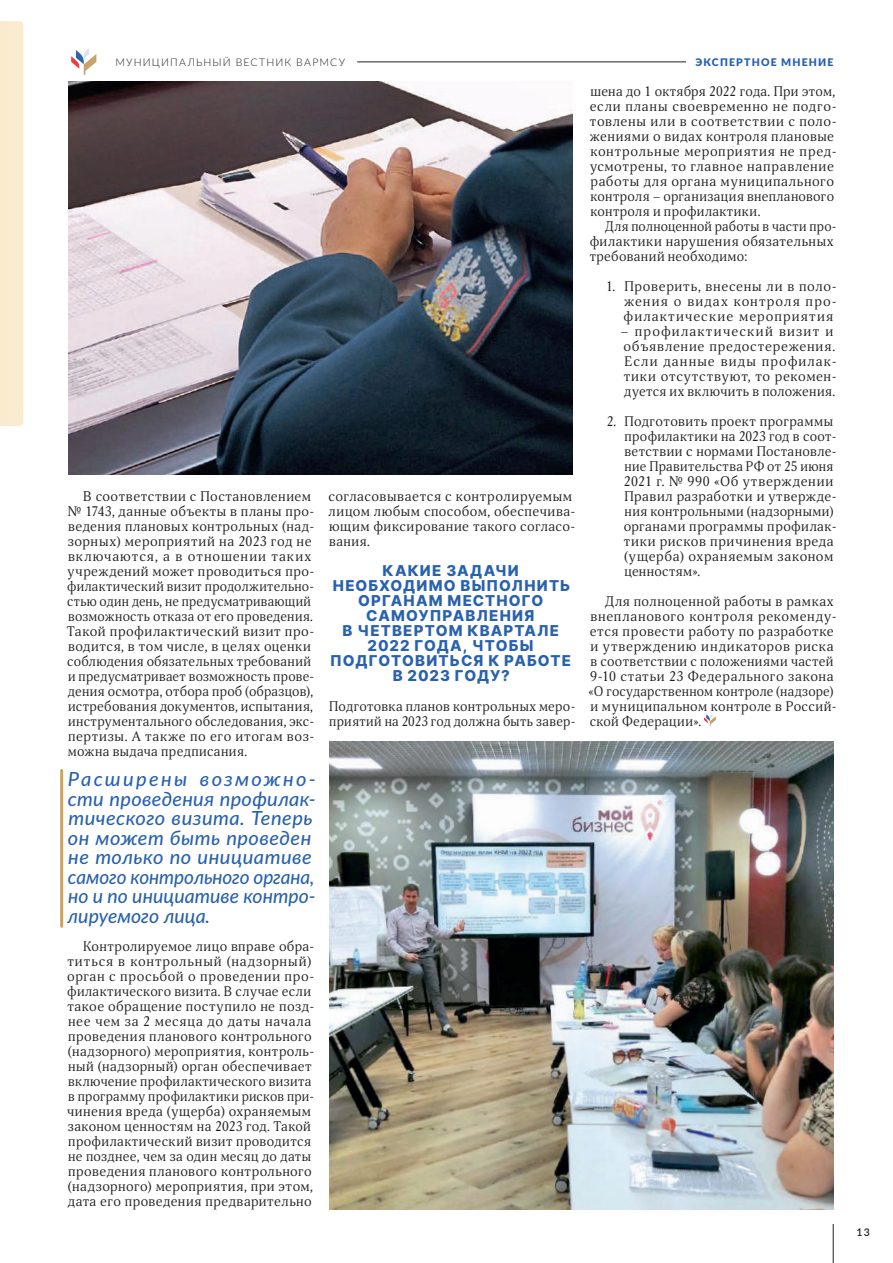
<style>
.page{position:relative;width:893px;height:1263px;background:#fff}
.page>*{position:absolute;margin:0;border:0;box-sizing:border-box;transform-origin:0 0}
.t1{font:italic 500 19.5px/19.5px "Lato";letter-spacing:.015em;color:#2861ae}
.t2{font:800 15px/15px "Inter";letter-spacing:.075em;color:#2861ae;text-align:center}
.t3{font:13.5px/15px "Orbi";letter-spacing:.035em;color:#231f20}
.t4{font:13.5px/15px "Orbi";letter-spacing:.06em;color:#231f20}
.t5{font:300 10.5px "Lato";letter-spacing:.11em;color:#231f20}
.t6{font:900 10.5px "Lato";letter-spacing:.105em;color:#2861ae}
.t7{font:600 10.5px "Lato";color:#231f20}
</style>
<div class="page">
<div style="left:0;top:21px;width:23px;height:405px;background:#faeccf"></div>
<hr style="left:357px;top:62px;width:329px;height:1px;background:#231f20">
<img style="left:68px;top:81px;width:504px;height:394px">
<img style="left:329px;top:741px;width:504px;height:468px">
<svg style="left:704px;top:714px;width:11px;height:12px"></svg>
<svg style="left:71px;top:48px;width:25px;height:27px"></svg>
<hr style="left:833px;top:1224px;width:1px;height:39px;background:#231f20">
<p class="t5" style="left:115px;top:55px;width:231px">МУНИЦИПАЛЬНЫЙ ВЕСТНИК ВАРМСУ</p>
<p class="t6" style="left:695px;top:54px;width:139px">ЭКСПЕРТНОЕ МНЕНИЕ</p>
<p class="t3" style="left:67px;top:489px;width:249px;text-indent:16px">В соответствии с Постановлением № 1743, данные объекты в планы про&shy;ведения плановых контрольных (над&shy;зорных) мероприятий на 2023 год не включаются, а в отношении таких учреждений может проводиться про&shy;филактический визит продолжительно&shy;стью один день, не предусматривающий возможность отказа от его проведения.<br>Такой профилактический визит про&shy;водится, в том числе, в целях оценки соблюдения обязательных требований и предусматривает возможность прове&shy;дения осмотра, отбора проб (образцов), истребования документов, испытания, инструментального обследования, экс&shy;пертизы. А также по его итогам воз&shy;можна выдача предписания.</p>
<h1 class="t1" style="left:68px;top:768px;width:250px">Расширены возможно&shy;сти проведения профилак&shy;тического визита. Теперь он может быть проведен не только по инициативе самого контрольного органа, но и по инициативе контро&shy;лируемого лица.</h1>
<p class="t3" style="left:67px;top:939px;width:249px;text-indent:16px">Контролируемое лицо вправе обра&shy;титься в контрольный (надзорный) орган с просьбой о проведении про&shy;филактического визита. В случае если такое обращение поступило не позд&shy;нее чем за 2 месяца до даты начала проведения планового контрольного (надзорного) мероприятия, контроль&shy;ный (надзорный) орган обеспечивает включение профилактического визита в программу профилактики рисков при&shy;чинения вреда (ущерба) охраняемым законом ценностям на 2023 год. Такой профилактический визит проводится не позднее, чем за один месяц до даты проведения планового контрольного (надзорного) мероприятия, при этом, дата его проведения предварительно</p>
<p class="t3" style="left:328px;top:489px;width:248px">согласовывается с контролируемым лицом любым способом, обеспечива&shy;ющим фиксирование такого согласо&shy;вания.</p>
<p class="t2" style="left:330px;top:563px;width:242px">КАКИЕ ЗАДАЧИ<br>НЕОБХОДИМО ВЫПОЛНИТЬ<br>ОРГАНАМ МЕСТНОГО<br>САМОУПРАВЛЕНИЯ<br>В ЧЕТВЕРТОМ КВАРТАЛЕ<br>2022 ГОДА, ЧТОБЫ<br>ПОДГОТОВИТЬСЯ К РАБОТЕ<br>В 2023 ГОДУ?</p>
<p class="t3" style="left:329px;top:699px;width:248px">Подготовка планов контрольных меро&shy;приятий на 2023 год должна быть завер-</p>
<p class="t3" style="left:590px;top:84px;width:248px">шена до 1 октября 2022 года. При этом, если планы своевременно не подго&shy;товлены или в соответствии с поло&shy;жениями о видах контроля плановые контрольные мероприятия не пред&shy;усмотрены, то главное направление работы для органа муниципального контроля – организация внепланового контроля и профилактики.</p>
<p class="t3" style="left:590px;top:219px;width:248px;text-indent:16px">Для полноценной работы в части про&shy;филактики нарушения обязательных требований необходимо:</p>
<p class="t3" style="left:624px;top:279px;width:214px;text-align:justify;text-indent:-18px">1. Проверить, внесены ли в поло&shy;жения о видах контроля про&shy;филактические мероприятия</p>
<p class="t4" style="left:621px;top:324px;width:217px">– профилактический визит и объявление предостережения.<br>Если данные виды профилак&shy;тики отсутствуют, то рекомен&shy;дуется их включить в положения.</p>
<p class="t3" style="left:624px;top:414px;width:214px;text-indent:-17px">2. Подготовить проект программы профилактики на 2023 год в соот&shy;ветствии с нормами Постановле&shy;ние Правительства РФ от 25 июня<br>2021 г. № 990 «Об утверждении<br>Правил разработки и утвержде&shy;ния контрольными (надзорными) органами программы профилак&shy;тики рисков причинения вреда (ущерба) охраняемым законом ценностям».</p>
<p class="t3" style="left:588px;top:594px;width:250px;text-indent:17px">Для полноценной работы в рамках внепланового контроля рекоменду&shy;ется провести работу по разработке и утверждению индикаторов риска в соответствии с положениями частей 9-10 статьи 23 Федерального закона «О государственном контроле (надзоре) и муниципальном контроле в Россий&shy;ской Федерации».</p>
<p class="t7" style="left:857px;top:1225px;width:15px">13</p>
</div>
